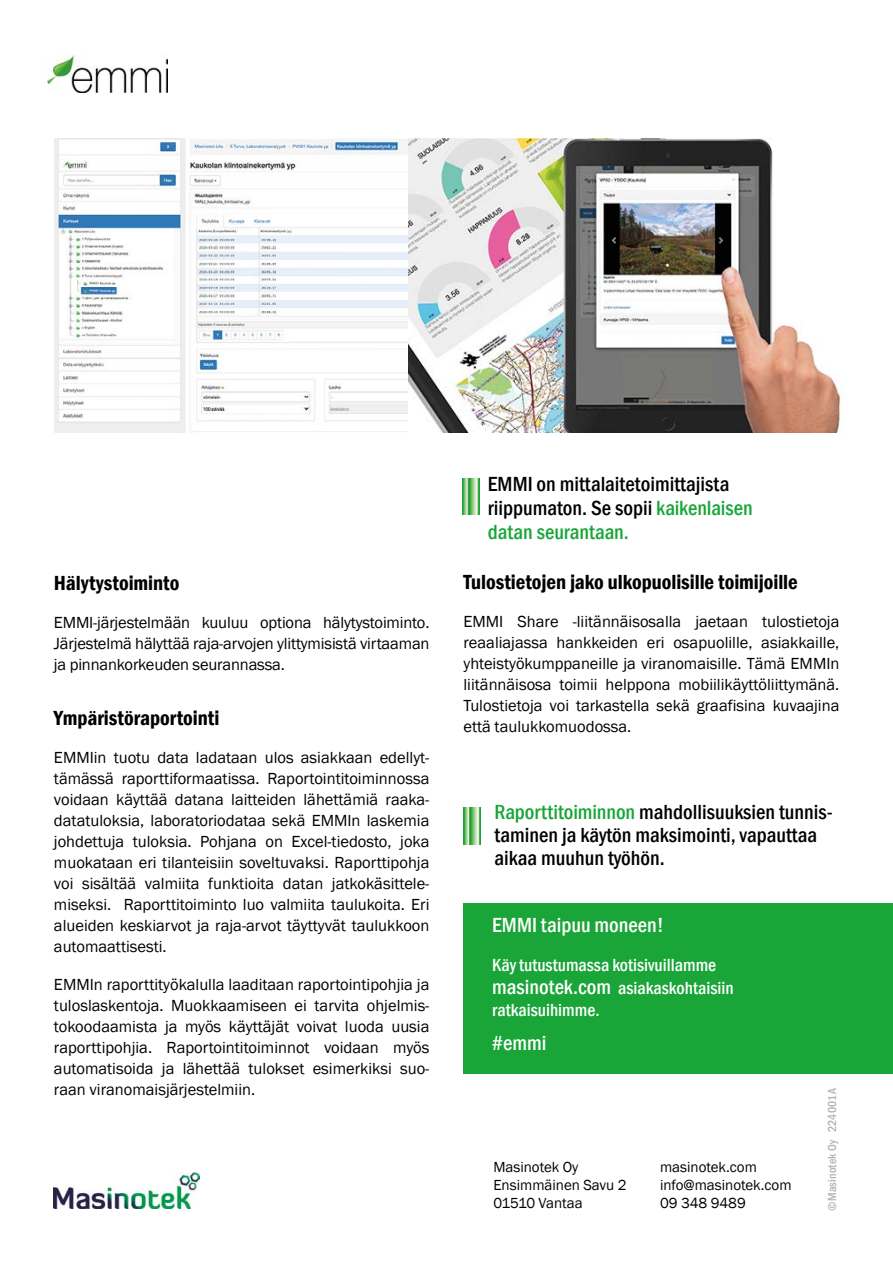
<style>
.page{position:relative;width:893px;height:1263px;background:#fff}
.page>*{position:absolute;margin:0;border:0;box-sizing:border-box;transform-origin:0 0}
.Otsikko_vihreä{font:500 condensed 21px/22.5px "Franklin Gothic";color:#000}
.otsikko3{font:600 condensed 21px "Franklin Gothic";color:#000}
.Otsikko_vihreä-2{font:500 condensed 21px "Franklin Gothic";color:#fff}
.leipis{font:500 condensed 21px "Franklin Gothic";color:#fff}
.leipis-2{font:500 condensed 18px/22.5px "Franklin Gothic";color:#fff}
.leipis-3{font:16.5px/21px "Franklin Gothic";color:#000;text-align:justify}
.osoite{font:15px "Franklin Gothic";color:#000}
.osoite-2{font:500 condensed 12px "Franklin Gothic";letter-spacing:.015em;color:#b6b0ae}
.s1{color:#19a538}
.s2{font-size:21px}
</style>
<div class="page">
<div style="left:463px;top:902px;width:430px;height:171px;background:#19a538"></div>
<img style="left:408px;top:138px;width:436px;height:295px">
<img style="left:55px;top:138px;width:353px;height:295px">
<img style="left:47px;top:54px;width:120px;height:38px">
<svg style="left:464px;top:808px;width:17px;height:36px"></svg>
<img style="left:54px;top:1172px;width:146px;height:36px">
<svg style="left:462px;top:478px;width:17px;height:37px"></svg>
<p class="otsikko3" style="left:54px;top:568px;width:127px">Hälytystoiminto</p>
<p class="leipis-3" style="left:54px;top:612px;width:377px">EMMI-järjestelmään kuuluu optiona hälytystoiminto.<br>Järjestelmä hälyttää raja-arvojen ylittymisistä virtaaman ja pinnankorkeuden seurannassa.</p>
<p class="otsikko3" style="left:54px;top:703px;width:167px">Ympäristöraportointi</p>
<p class="leipis-3" style="left:54px;top:747px;width:377px">EMMIin tuotu data ladataan ulos asiakkaan edellyt&shy;tämässä raporttiformaatissa. Raportointitoiminnossa voidaan käyttää datana laitteiden lähettämiä raaka&shy;datatuloksia, laboratoriodataa sekä EMMIn laskemia johdettuja tuloksia. Pohjana on Excel-tiedosto, joka muokataan eri tilanteisiin soveltuvaksi. Raporttipohja voi sisältää valmiita funktioita datan jatkokäsittele&shy;miseksi. Raporttitoiminto luo valmiita taulukoita. Eri alueiden keskiarvot ja raja-arvot täyttyvät taulukkoon automaattisesti.</p>
<p class="leipis-3" style="left:54px;top:974px;width:377px">EMMIn raporttityökalulla laaditaan raportointipohjia ja tuloslaskentoja. Muokkaamiseen ei tarvita ohjelmis&shy;tokoodaamista ja myös käyttäjät voivat luoda uusia raporttipohjia. Raportointitoiminnot voidaan myös automatisoida ja lähettää tulokset esimerkiksi suo&shy;raan viranomaisjärjestelmiin.</p>
<p class="Otsikko_vihreä" style="left:488px;top:472px;width:266px;line-height:24px">EMMI on mittalaitetoimittajista riippumaton. Se sopii <span class="s1">kaikenlaisen datan seurantaan.</span></p>
<p class="otsikko3" style="left:463px;top:568px;width:336px">Tulostietojen jako ulkopuolisille toimijoille</p>
<p class="leipis-3" style="left:463px;top:611px;width:377px">EMMI Share -liitännäisosalla jaetaan tulostietoja reaaliajassa hankkeiden eri osapuolille, asiakkaille, yhteistyökumppaneille ja viranomaisille. Tämä EMMIn liitännäisosa toimii helppona mobiilikäyttöliittymänä.<br>Tulostietoja voi tarkastella sekä graafisina kuvaajina että taulukkomuodossa.</p>
<p class="Otsikko_vihreä" style="left:495px;top:801px;width:340px"><span class="s1">Raporttitoiminnon</span> mahdollisuuksien tunnis&shy;taminen ja käytön maksimointi, vapauttaa aikaa muuhun työhön.</p>
<p class="Otsikko_vihreä-2" style="left:492px;top:911px;width:173px">EMMI taipuu moneen!</p>
<p class="leipis-2" style="left:492px;top:954px;width:243px">Käy tutustumassa kotisivuillamme <span class="s2">masinotek.com</span> asiakaskohtaisiin ratkaisuihimme.</p>
<p class="leipis" style="left:492px;top:1029px;width:56px">#emmi</p>
<p class="osoite" style="left:493px;top:1158px;width:87px">Masinotek Oy</p>
<p class="osoite" style="left:493px;top:1176px;width:135px">Ensimmäinen Savu 2</p>
<p class="osoite" style="left:493px;top:1194px;width:91px">01510 Vantaa</p>
<p class="osoite" style="left:660px;top:1158px;width:98px">masinotek.com</p>
<p class="osoite" style="left:660px;top:1176px;width:133px">info@masinotek.com</p>
<p class="osoite" style="left:660px;top:1194px;width:87px">09 348 9489</p>
<p class="osoite-2" style="left:824px;top:1210px;width:124px;rotate:-90deg">©Masinotek Oy 224001A</p>
</div>
